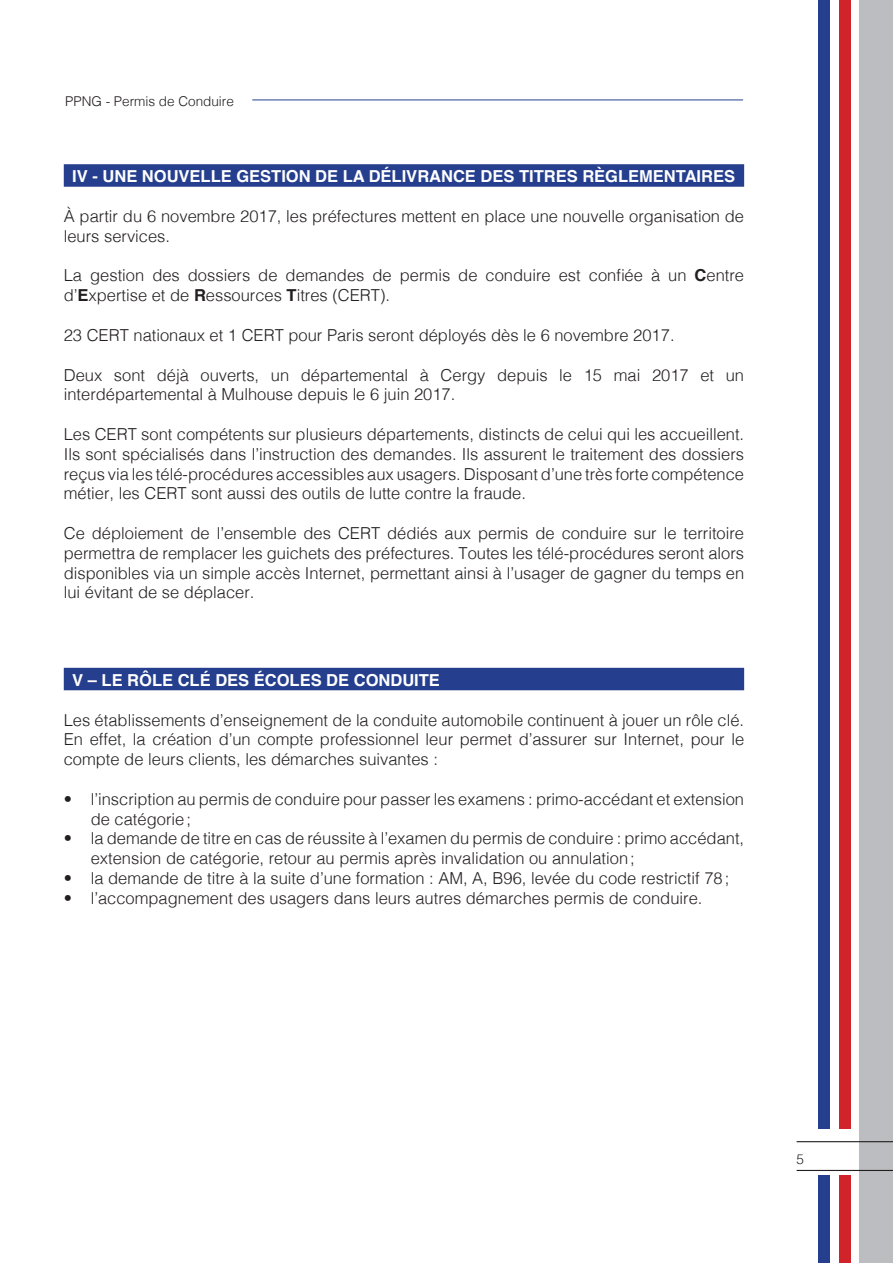
<style>
.page{position:relative;width:893px;height:1263px;background:#fff}
.page>*{position:absolute;margin:0;border:0;box-sizing:border-box;transform-origin:0 0}
.t1{font:300 16.5px/19.8px "Helvetica";color:#231f20}
.t2{font:700 16.5px "Helvetica";color:#fff}
.t3{font:300 13.5px "Helvetica";color:#231f20}
.s1{font-weight:700}
</style>
<div class="page">
<hr style="left:252px;top:100px;width:491px;height:1px;background:#253f8e">
<div style="left:818px;top:0;width:11px;height:1129px;background:#253f8e"></div>
<div style="left:859px;top:0;width:34px;height:1263px;background:#bcbdc0"></div>
<div style="left:839px;top:0;width:11px;height:1129px;background:#d1232a"></div>
<hr style="left:797px;top:1141px;width:96px;height:1px;background:#231f20">
<hr style="left:797px;top:1170px;width:96px;height:1px;background:#231f20">
<div style="left:818px;top:1175px;width:11px;height:88px;background:#253f8e"></div>
<div style="left:839px;top:1175px;width:11px;height:88px;background:#d1232a"></div>
<div style="left:64px;top:164px;width:680px;height:23px;background:#253f8e"></div>
<div style="left:64px;top:668px;width:680px;height:22px;background:#253f8e"></div>
<p class="t3" style="left:65px;top:90px;width:170px">PPNG - Permis de Conduire</p>
<p class="t2" style="left:72px;top:163px;width:664px">IV - UNE NOUVELLE GESTION DE LA DÉLIVRANCE DES TITRES RÈGLEMENTAIRES</p>
<p class="t1" style="left:64px;top:205px;width:682px">À partir du 6 novembre 2017, les préfectures mettent en place une nouvelle organisation de leurs services.</p>
<p class="t1" style="left:64px;top:265px;width:682px">La gestion des dossiers de demandes de permis de conduire est confiée à un <span class="s1">C</span>entre d’<span class="s1">E</span>xpertise et de <span class="s1">R</span>essources <span class="s1">T</span>itres (CERT).</p>
<p class="t1" style="left:64px;top:324px;width:612px">23 CERT nationaux et 1 CERT pour Paris seront déployés dès le 6 novembre 2017.</p>
<p class="t1" style="left:64px;top:364px;width:682px">Deux sont déjà ouverts, un départemental à Cergy depuis le 15 mai 2017 et un interdépartemental à Mulhouse depuis le 6 juin 2017.</p>
<p class="t1" style="left:64px;top:423px;width:682px;text-align:justify">Les CERT sont compétents sur plusieurs départements, distincts de celui qui les accueillent.<br>Ils sont spécialisés dans l’instruction des demandes. Ils assurent le traitement des dossiers reçus via les télé-procédures accessibles aux usagers. Disposant d’une très forte compétence métier, les CERT sont aussi des outils de lutte contre la fraude.</p>
<p class="t1" style="left:64px;top:522px;width:682px;text-align:justify">Ce déploiement de l’ensemble des CERT dédiés aux permis de conduire sur le territoire permettra de remplacer les guichets des préfectures. Toutes les télé-procédures seront alors disponibles via un simple accès Internet, permettant ainsi à l’usager de gagner du temps en lui évitant de se déplacer.</p>
<p class="t2" style="left:72px;top:667px;width:369px">V – LE RÔLE CLÉ DES ÉCOLES DE CONDUITE</p>
<p class="t1" style="left:64px;top:709px;width:682px;text-align:justify">Les établissements d’enseignement de la conduite automobile continuent à jouer un rôle clé.<br>En effet, la création d’un compte professionnel leur permet d’assurer sur Internet, pour le compte de leurs clients, les démarches suivantes :</p>
<p class="t1" style="left:91px;top:788px;width:655px;text-indent:-27px">• l’inscription au permis de conduire pour passer les examens : primo-accédant et extension de catégorie;</p>
<p class="t1" style="left:91px;top:827px;width:655px;text-indent:-27px">• la demande de titre en cas de réussite à l’examen du permis de conduire : primo accédant, extension de catégorie, retour au permis après invalidation ou annulation;</p>
<p class="t1" style="left:64px;top:867px;width:667px">• la demande de titre à la suite d’une formation : AM, A, B96, levée du code restrictif 78;</p>
<p class="t1" style="left:64px;top:887px;width:640px">• l’accompagnement des usagers dans leurs autres démarches permis de conduire.</p>
<p class="t3" style="left:797px;top:1147px;width:9px">5</p>
</div>
